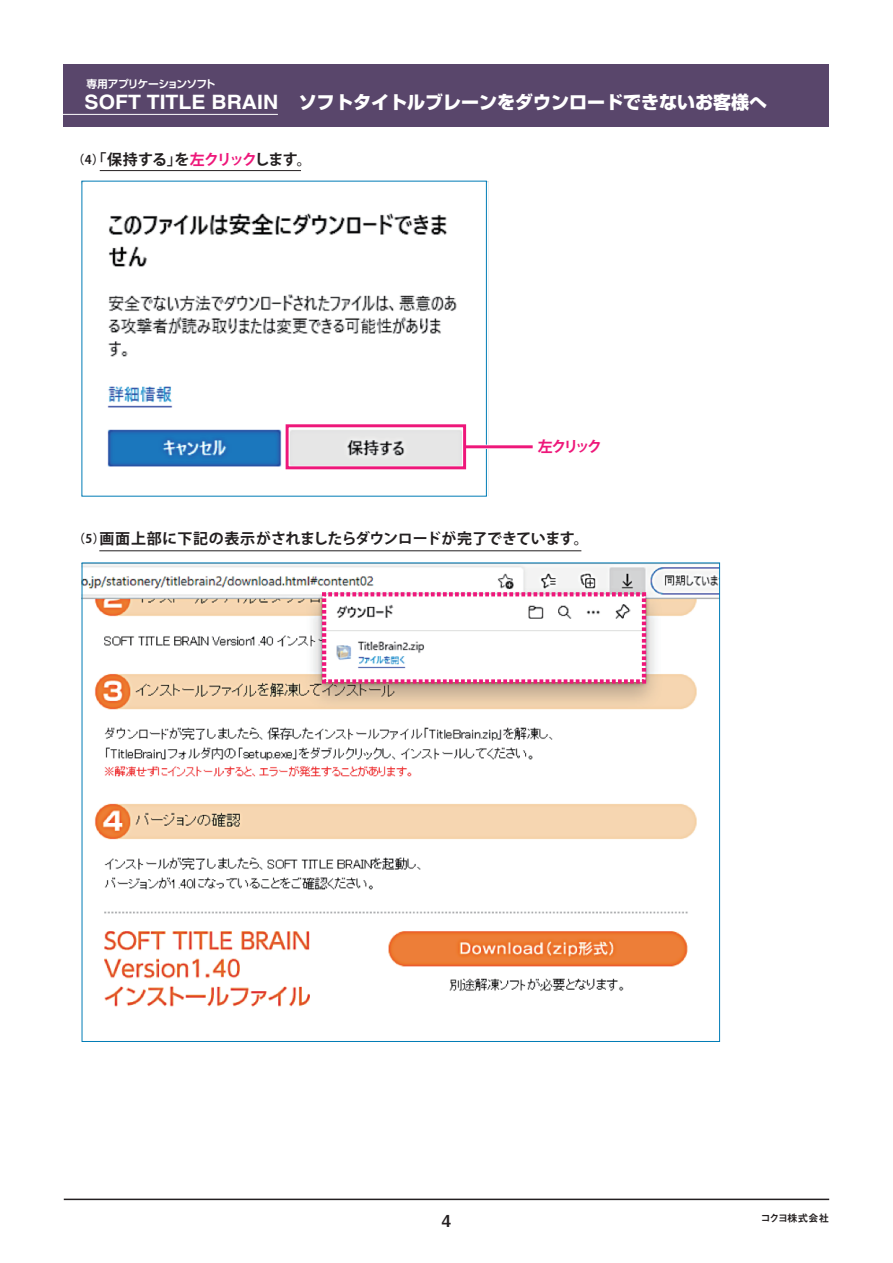
<style>
.page{position:relative;width:893px;height:1263px;background:#fff}
.page>*{position:absolute;margin:0;border:0;box-sizing:border-box;transform-origin:0 0}
.t1{font:800 18px "Shin Go Pro";color:#fff}
.t2{font:16.5px "Midashi Go Pro MB31";color:#231f20}
.t3{font:700 15px "Koz Go Pro";color:#231f20}
.t4{font:700 15px "Koz Go Pro";letter-spacing:-.08em;color:#231f20}
.t5{font:700 15px "Koz Go Pro";letter-spacing:-.205em;color:#ee177a}
.t6{font:700 10.65px "Shin Go Pro De";letter-spacing:-.065em;color:#fff}
.t7{font:10.5px "Midashi Go Pro MB31";letter-spacing:-.04em;color:#231f20}
.s1{font-family:"Helvetica LT Std";font-weight:700;font-size:19.8px}
.s2{font-size:12px}
.s3{color:#ee177a}
</style>
<div class="page">
<img style="left:84px;top:565px;width:634px;height:442px">
<img style="left:81px;top:182px;width:408px;height:314px">
<hr style="left:64px;top:1198px;width:765px;height:2px;background:#231f20">
<div style="left:64px;top:64px;width:765px;height:62px;background:#59466b"></div>
<hr style="left:48px;top:114px;width:230px;height:1px;background:#fff">
<div style="left:285px;top:424px;width:182px;height:46px;border:4px solid #fff"></div>
<svg style="left:320px;top:590px;width:328px;height:96px"></svg>
<hr style="left:465px;top:445px;width:68px;height:4px;background:#f9b8d6">
<hr style="left:99px;top:550px;width:482px;height:1px;background:#231f20">
<hr style="left:100px;top:170px;width:201px;height:1px;background:#231f20">
<div style="left:286px;top:424px;width:180px;height:45px;border:3px solid #ee177a"></div>
<hr style="left:465px;top:445px;width:68px;height:3px;background:#ee177a">
<p class="t6" style="left:87px;top:76px;width:130px">専用アプリケーションソフト</p>
<p class="t1" style="left:85px;top:88px;width:684px"><span class="s1">SOFT TITLE BRAIN</span> ソフトタイトルブレーンをダウンロードできないお客様へ</p>
<p class="t4" style="left:72px;top:150px;width:241px"><span class="s2">（4）</span>「保持する」を<span class="s3">左クリック</span>します。</p>
<p class="t5" style="left:538px;top:437px;width:66px">左クリック</p>
<p class="t3" style="left:73px;top:529px;width:517px"><span class="s2">（5）</span>画面上部に下記の表示がされましたらダウンロードが完了できています。</p>
<p class="t2" style="left:442px;top:1207px;width:11px">4</p>
<p class="t7" style="left:761px;top:1209px;width:70px">コクヨ株式会社</p>
</div>
